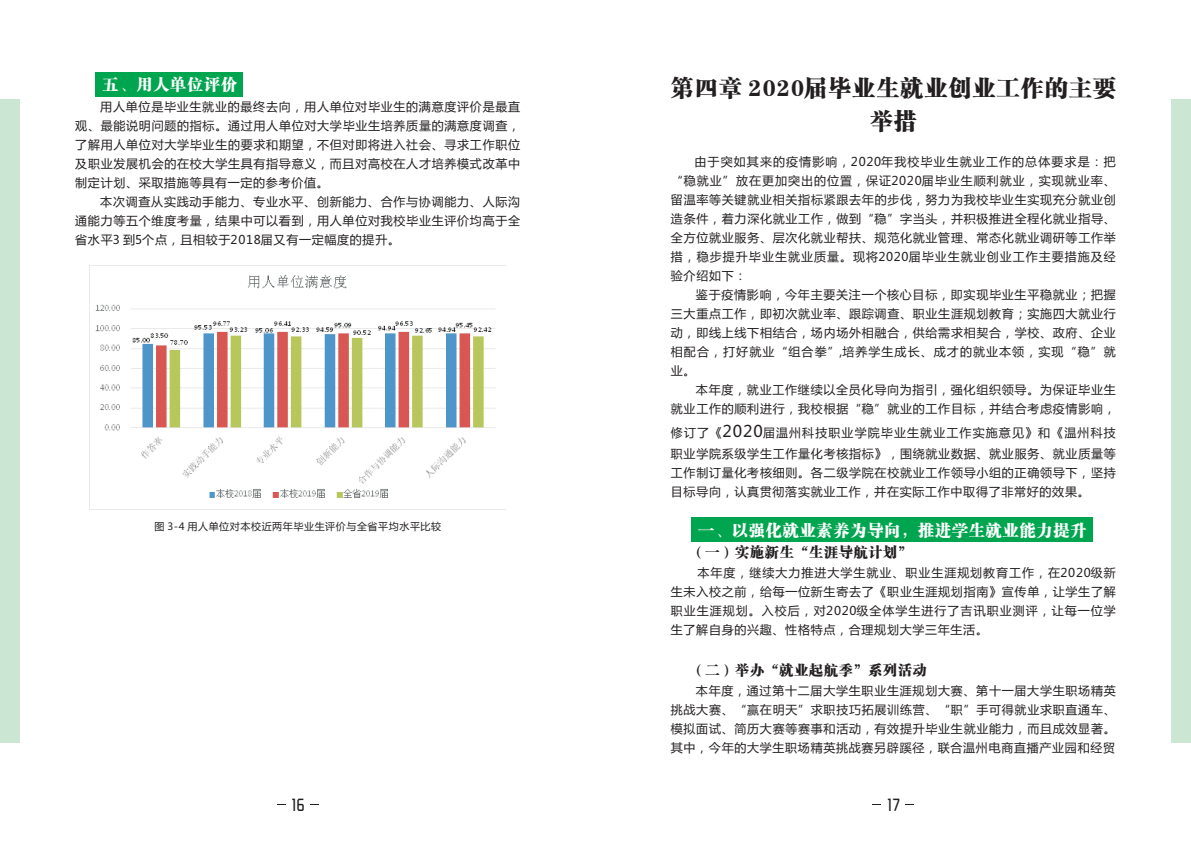
<style>
.page{position:relative;width:1191px;height:842px;background:#fff}
.page>*{position:absolute;margin:0;border:0;box-sizing:border-box;transform-origin:0 0}
.t1{font:22.8px/32.8px "FZCSK GBK1 0";letter-spacing:.055em;color:#231f20;text-align:center}
.t2{font:condensed 18px "RTWS Shang Go G0 v 1";color:#231f20}
.t3{font:16px "FZCSK GBK1 0";letter-spacing:.055em;color:#fff}
.t4{font:14px "FZCSK GBK1 0";letter-spacing:.055em;color:#231f20}
.t5{font:12px/19px "Microsoft Ya Hei";letter-spacing:.06em;color:#231f20;text-align:justify}
.t6{font:10px "Microsoft Ya Hei";letter-spacing:.06em;color:#231f20}
.s1{font-size:16px}
</style>
<div class="page">
<img style="left:95px;top:274px;width:401px;height:224px">
<div style="left:1171px;top:99px;width:20px;height:644px;background:#cbe6d3"></div>
<div style="left:0;top:99px;width:19px;height:644px;background:#cbe6d3"></div>
<div style="left:95px;top:72px;width:148px;height:25px;background:#00a54f"></div>
<div style="left:691px;top:518px;width:402px;height:24px;background:#00a54f"></div>
<h3 class="t3" style="left:103px;top:75px;width:136px">五、用人单位评价</h3>
<p class="t5" style="left:75px;top:98px;width:446px;text-indent:25px">用人单位是毕业生就业的最终去向，用人单位对毕业生的满意度评价是最直观、最能说明问题的指标。通过用人单位对大学毕业生培养质量的满意度调查，了解用人单位对大学毕业生的要求和期望，不但对即将进入社会、寻求工作职位及职业发展机会的在校大学生具有指导意义，而且对高校在人才培养模式改革中制定计划、采取措施等具有一定的参考价值。</p>
<p class="t5" style="left:75px;top:193px;width:446px;text-indent:25px">本次调查从实践动手能力、专业水平、创新能力、合作与协调能力、人际沟通能力等五个维度考量，结果中可以看到，用人单位对我校毕业生评价均高于全省水平3 到5个点，且相较于2018届又有一定幅度的提升。</p>
<p class="t6" style="left:154px;top:522px;width:288px">图 3-4 用人单位对本校近两年毕业生评价与全省平均水平比较</p>
<h1 class="t1" style="left:671px;top:73px;width:446px">第四章 2020届毕业生就业创业工作的主要举措</h1>
<p class="t5" style="left:671px;top:153px;width:446px;text-indent:24px">由于突如其来的疫情影响，2020年我校毕业生就业工作的总体要求是：把“稳就业”放在更加突出的位置，保证2020届毕业生顺利就业，实现就业率、留温率等关键就业相关指标紧跟去年的步伐，努力为我校毕业生实现充分就业创造条件，着力深化就业工作，做到“稳”字当头，并积极推进全程化就业指导、全方位就业服务、层次化就业帮扶、规范化就业管理、常态化就业调研等工作举措，稳步提升毕业生就业质量。现将2020届毕业生就业创业工作主要措施及经验介绍如下：</p>
<p class="t5" style="left:671px;top:286px;width:446px;text-indent:25px">鉴于疫情影响，今年主要关注一个核心目标，即实现毕业生平稳就业；把握三大重点工作，即初次就业率、跟踪调查、职业生涯规划教育；实施四大就业行动，即线上线下相结合，场内场外相融合，供给需求相契合，学校、政府、企业相配合，打好就业“组合拳”,培养学生成长、成才的就业本领，实现“稳”就业。</p>
<p class="t5" style="left:671px;top:381px;width:446px;text-align:right">本年度，就业工作继续以全员化导向为指引，强化组织领导。为保证毕业生<br>就业工作的顺利进行，我校根据“稳”就业的工作目标，并结合考虑疫情影响，</p>
<p class="t5" style="left:671px;top:424px;width:446px;line-height:20.3px">修订了《<span class="s1">2020</span>届温州科技职业学院毕业生就业工作实施意见》和《温州科技职业学院系级学生工作量化考核指标》，围绕就业数据、就业服务、就业质量等</p>
<p class="t5" style="left:671px;top:464px;width:446px">工作制订量化考核细则。各二级学院在校就业工作领导小组的正确领导下，坚持目标导向，认真贯彻落实就业工作，并在实际工作中取得了非常好的效果。</p>
<h3 class="t3" style="left:698px;top:521px;width:390px">一、以强化就业素养为导向，推进学生就业能力提升</h3>
<p class="t4" style="left:691px;top:544px;width:223px">（一）实施新生“生涯导航计划”</p>
<p class="t5" style="left:671px;top:564px;width:446px;text-indent:27px">本年度，继续大力推进大学生就业、职业生涯规划教育工作，在2020级新生未入校之前，给每一位新生寄去了《职业生涯规划指南》宣传单，让学生了解职业生涯规划。入校后，对2020级全体学生进行了吉讯职业测评，让每一位学生了解自身的兴趣、性格特点，合理规划大学三年生活。</p>
<p class="t4" style="left:691px;top:662px;width:237px">（二）举办“就业起航季”系列活动</p>
<p class="t5" style="left:671px;top:682px;width:446px;text-indent:25px">本年度，通过第十二届大学生职业生涯规划大赛、第十一届大学生职场精英挑战大赛、“赢在明天”求职技巧拓展训练营、“职”手可得就业求职直通车、模拟面试、简历大赛等赛事和活动，有效提升毕业生就业能力，而且成效显著。其中，今年的大学生职场精英挑战赛另辟蹊径，联合温州电商直播产业园和经贸</p>
<h2 class="t2" style="left:291px;top:795px;width:15px">16</h2>
<h2 class="t2" style="left:887px;top:795px;width:15px">17</h2>
</div>
